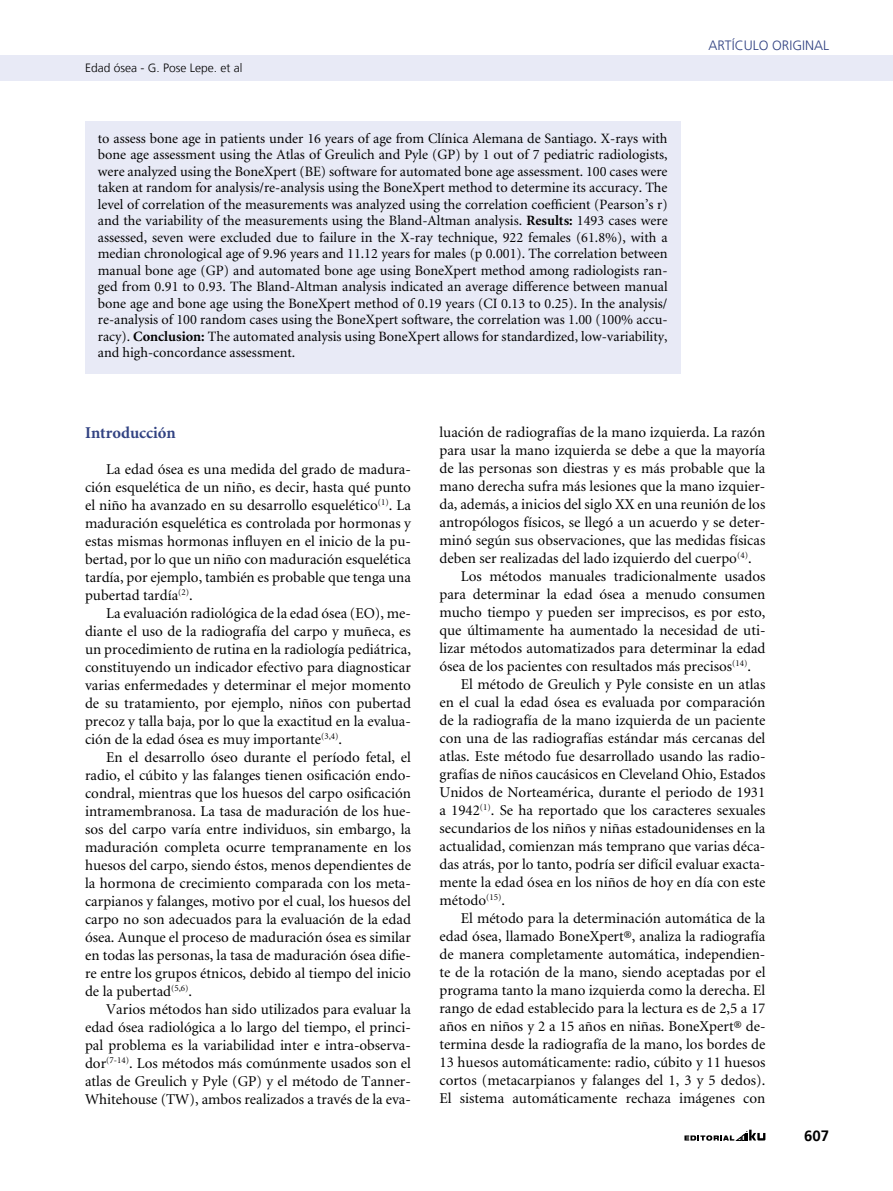
<style>
.page{position:relative;width:893px;height:1191px;background:#fff}
.page>*{position:absolute;margin:0;border:0;box-sizing:border-box;transform-origin:0 0}
.t1{font:700 16.5px "Minion";color:#314282}
.t2{font:15px/18px "Minion";color:#000;text-align:justify}
.t3{font:700 15px "Frutiger LT";color:#000}
.t4{font:14.25px/16.5px "Minion";color:#000;text-align:justify}
.t5{font:300 13.5px "Frutiger LT";color:#314282}
.t6{font:300 12px "Frutiger LT";color:#000}
.s1{font-weight:700}
</style>
<div class="page">
<svg style="left:684px;top:1129px;width:81px;height:11px"></svg>
<div style="left:0;top:55px;width:893px;height:26px;background:#e8eaf6"></div>
<div style="left:85px;top:121px;width:595px;height:252px;background:#e8eaf6"></div>
<p class="t6" style="left:85px;top:61px;width:159px">Edad ósea - G. Pose Lepe. et al</p>
<p class="t4" style="left:98px;top:130px;width:571px">to assess bone age in patients under 16 years of age from Clínica Alemana de Santiago. X-rays with bone age assessment using the Atlas of Greulich and Pyle (GP) by 1 out of 7 pediatric radiologists, were analyzed using the BoneXpert (BE) software for automated bone age assessment. 100 cases were taken at random for analysis/re-analysis using the BoneXpert method to determine its accuracy. The level of correlation of the measurements was analyzed using the correlation coefficient (Pearson’s r) and the variability of the measurements using the Bland-Altman analysis. <span class="s1">Results:</span> 1493 cases were assessed, seven were excluded due to failure in the X-ray technique, 922 females (61.8%), with a median chronological age of 9.96 years and 11.12 years for males (p 0.001). The correlation between manual bone age (GP) and automated bone age using BoneXpert method among radiologists ran&shy;ged from 0.91 to 0.93. The Bland-Altman analysis indicated an average difference between manual bone age and bone age using the BoneXpert method of 0.19 years (CI 0.13 to 0.25). In the analysis/ re-analysis of 100 random cases using the BoneXpert software, the correlation was 1.00 (100% accu&shy;racy). <span class="s1">Conclusion:</span> The automated analysis using BoneXpert allows for standardized, low-variability, and high-concordance assessment.</p>
<p class="t5" style="left:708px;top:38px;width:36px">Artículo</p>
<p class="t5" style="left:772px;top:38px;width:17px">Origi</p>
<p class="t5" style="left:805px;top:38px;width:23px">nal</p>
<p class="t1" style="left:85px;top:424px;width:92px">Introducción</p>
<p class="t2" style="left:85px;top:460px;width:327px;text-indent:21px">La edad ósea es una medida del grado de madura&shy;ción esquelética de un niño, es decir, hasta qué punto el niño ha avanzado en su desarrollo esquelético<sup>(1)</sup>. La maduración esquelética es controlada por hormonas y estas mismas hormonas influyen en el inicio de la pu&shy;bertad, por lo que un niño con maduración esquelética tardía, por ejemplo, también es probable que tenga una pubertad tardía<sup>(2)</sup>.</p>
<p class="t2" style="left:85px;top:604px;width:327px;text-indent:21px">La evaluación radiológica de la edad ósea (EO), me&shy;diante el uso de la radiografía del carpo y muñeca, es un procedimiento de rutina en la radiología pediátrica, constituyendo un indicador efectivo para diagnosticar varias enfermedades y determinar el mejor momento de su tratamiento, por ejemplo, niños con pubertad precoz y talla baja, por lo que la exactitud en la evalua&shy;ción de la edad ósea es muy importante<sup>(3,4)</sup>.</p>
<p class="t2" style="left:85px;top:748px;width:327px;text-indent:21px">En el desarrollo óseo durante el período fetal, el radio, el cúbito y las falanges tienen osificación endo&shy;condral, mientras que los huesos del carpo osificación intramembranosa. La tasa de maduración de los hue&shy;sos del carpo varía entre individuos, sin embargo, la maduración completa ocurre tempranamente en los huesos del carpo, siendo éstos, menos dependientes de la hormona de crecimiento comparada con los meta&shy;carpianos y falanges, motivo por el cual, los huesos del carpo no son adecuados para la evaluación de la edad ósea. Aunque el proceso de maduración ósea es similar en todas las personas, la tasa de maduración ósea difie&shy;re entre los grupos étnicos, debido al tiempo del inicio de la pubertad<sup>(5,6)</sup>.</p>
<p class="t2" style="left:85px;top:1000px;width:327px;text-indent:21px">Varios métodos han sido utilizados para evaluar la edad ósea radiológica a lo largo del tiempo, el princi&shy;pal problema es la variabilidad inter e intra-observa&shy;dor<sup>(7-14)</sup>. Los métodos más comúnmente usados son el atlas de Greulich y Pyle (GP) y el método de Tanner-Whitehouse (TW), ambos realizados a través de la eva-</p>
<p class="t2" style="left:439px;top:423px;width:327px">luación de radiografías de la mano izquierda. La razón</p>
<p class="t2" style="left:439px;top:441px;width:327px">para usar la mano izquierda se debe a que la mayoría</p>
<p class="t2" style="left:439px;top:459px;width:327px">de las personas son diestras y es más probable que la</p>
<p class="t2" style="left:439px;top:477px;width:327px">mano derecha sufra más lesiones que la mano izquier-</p>
<p class="t2" style="left:439px;top:495px;width:327px">da, además, a inicios del siglo XX en una reunión de los</p>
<p class="t2" style="left:439px;top:513px;width:327px">antropólogos físicos, se llegó a un acuerdo y se deter-</p>
<p class="t2" style="left:439px;top:531px;width:327px">minó según sus observaciones, que las medidas físicas</p>
<p class="t2" style="left:439px;top:549px;width:314px">deben ser realizadas del lado izquierdo del cuerpo<sup>(4)</sup>.</p>
<p class="t2" style="left:461px;top:567px;width:306px">Los métodos manuales tradicionalmente usados</p>
<p class="t2" style="left:439px;top:585px;width:327px">para determinar la edad ósea a menudo consumen</p>
<p class="t2" style="left:439px;top:603px;width:327px">mucho tiempo y pueden ser imprecisos, es por esto,</p>
<p class="t2" style="left:439px;top:621px;width:327px">que últimamente ha aumentado la necesidad de uti-</p>
<p class="t2" style="left:439px;top:639px;width:327px">lizar métodos automatizados para determinar la edad</p>
<p class="t2" style="left:439px;top:657px;width:313px">ósea de los pacientes con resultados más precisos<sup>(14)</sup>.</p>
<p class="t2" style="left:461px;top:675px;width:306px">El método de Greulich y Pyle consiste en un atlas</p>
<p class="t2" style="left:439px;top:693px;width:327px">en el cual la edad ósea es evaluada por comparación</p>
<p class="t2" style="left:439px;top:711px;width:327px">de la radiografía de la mano izquierda de un paciente</p>
<p class="t2" style="left:439px;top:729px;width:327px">con una de las radiografías estándar más cercanas del</p>
<p class="t2" style="left:439px;top:747px;width:327px">atlas. Este método fue desarrollado usando las radio-</p>
<p class="t2" style="left:439px;top:765px;width:327px">grafías de niños caucásicos en Cleveland Ohio, Estados</p>
<p class="t2" style="left:439px;top:783px;width:327px">Unidos de Norteamérica, durante el periodo de 1931</p>
<p class="t2" style="left:439px;top:801px;width:327px">a 1942<sup>(1)</sup>. Se ha reportado que los caracteres sexuales</p>
<p class="t2" style="left:439px;top:819px;width:327px">secundarios de los niños y niñas estadounidenses en la</p>
<p class="t2" style="left:439px;top:837px;width:327px">actualidad, comienzan más temprano que varias déca-</p>
<p class="t2" style="left:439px;top:855px;width:327px">das atrás, por lo tanto, podría ser difícil evaluar exacta-</p>
<p class="t2" style="left:439px;top:873px;width:327px">mente la edad ósea en los niños de hoy en día con este</p>
<p class="t2" style="left:439px;top:891px;width:67px">método<sup>(15)</sup>.</p>
<p class="t2" style="left:461px;top:909px;width:306px">El método para la determinación automática de la</p>
<p class="t2" style="left:439px;top:927px;width:327px">edad ósea, llamado BoneXpert®, analiza la radiografía</p>
<p class="t2" style="left:439px;top:945px;width:327px">de manera completamente automática, independien-</p>
<p class="t2" style="left:439px;top:963px;width:327px">te de la rotación de la mano, siendo aceptadas por el</p>
<p class="t2" style="left:439px;top:981px;width:327px">programa tanto la mano izquierda como la derecha. El</p>
<p class="t2" style="left:439px;top:999px;width:327px">rango de edad establecido para la lectura es de 2,5 a 17</p>
<p class="t2" style="left:439px;top:1017px;width:327px">años en niños y 2 a 15 años en niñas. BoneXpert® de-</p>
<p class="t2" style="left:439px;top:1035px;width:327px">termina desde la radiografía de la mano, los bordes de</p>
<p class="t2" style="left:439px;top:1053px;width:327px">13 huesos automáticamente: radio, cúbito y 11 huesos</p>
<p class="t2" style="left:439px;top:1071px;width:327px">cortos (metacarpianos y falanges del 1, 3 y 5 dedos).</p>
<p class="t2" style="left:439px;top:1089px;width:327px">El sistema automáticamente rechaza imágenes con</p>
<p class="t3" style="left:804px;top:1127px;width:27px">607</p>
</div>
